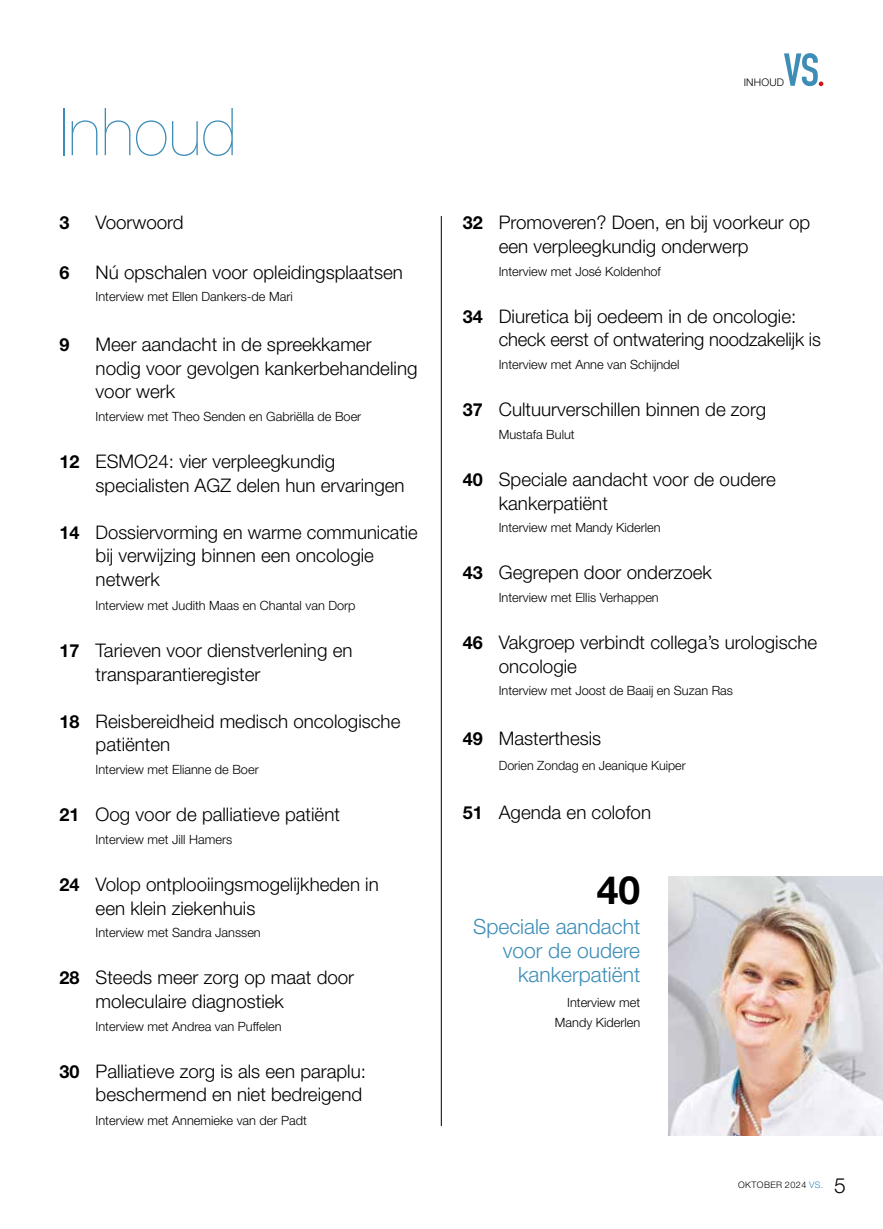
<style>
.page{position:relative;width:883px;height:1229px;background:#fff}
.page>*{position:absolute;margin:0;border:0;box-sizing:border-box;transform-origin:0 0}
.t1{font:200 66px "Helvetica Neue LT Std";color:#3d8db7}
.t2{font:700 39px "Helvetica Neue LT Std";color:#000}
.t3{font:300 21px/24px "Helvetica Neue LT Std";color:#3d8db7;text-align:right}
.t4{font:300 21px "Helvetica Neue LT Std";color:#000}
.t5{font:300 18.75px/23.7px "Helvetica Neue LT Std";color:#000}
.t6{font:700 18px "Helvetica Neue LT Std";color:#000}
.t7{font:300 12.75px/19.5px "Helvetica Neue LT Std";color:#000;text-align:right}
.t8{font:300 10.5px "Helvetica Neue LT Std";letter-spacing:.02em;color:#000}
.t9{font:300 9px "Helvetica Neue LT Std";letter-spacing:.05em;color:#000}
.s1{font-weight:700;font-size:18px}
.s2{color:#3d8db7}
</style>
<div class="page">
<svg style="left:784px;top:53px;width:39px;height:33px"></svg>
<hr style="left:441px;top:216px;width:1px;height:910px;background:#000">
<img style="left:668px;top:876px;width:214px;height:259px">
<h1 class="t1" style="left:60px;top:94px;width:179px">Inhoud</h1>
<p class="t6" style="left:60px;top:212px;width:12px">3</p>
<p class="t5" style="left:96px;top:210px;width:89px">Voorwoord</p>
<p class="t6" style="left:60px;top:261px;width:12px">6</p>
<p class="t5" style="left:96px;top:260px;width:309px">Nú opschalen voor opleidingsplaatsen</p>
<p class="t7" style="left:96px;top:287px;width:198px">Interview met Ellen Dankers-de Mari</p>
<p class="t6" style="left:60px;top:333px;width:12px">9</p>
<p class="t5" style="left:96px;top:332px;width:323px">Meer aandacht in de spreekkamer nodig voor gevolgen kankerbehandeling voor werk</p>
<p class="t7" style="left:96px;top:406px;width:267px">Interview met Theo Senden en Gabriëlla de Boer</p>
<p class="t5" style="left:96px;top:449px;width:310px;text-indent:-36px"><span class="s1">12</span> ESMO24: vier verpleegkundig specialisten AGZ delen hun ervaringen</p>
<p class="t5" style="left:96px;top:520px;width:323px;text-indent:-36px"><span class="s1">14</span> Dossiervorming en warme communicatie bij verwijzing binnen een oncologie netwerk</p>
<p class="t7" style="left:96px;top:595px;width:261px">Interview met Judith Maas en Chantal van Dorp</p>
<p class="t5" style="left:96px;top:638px;width:258px;text-indent:-36px"><span class="s1">17</span> Tarieven voor dienstverlening en transparantieregister</p>
<p class="t5" style="left:96px;top:709px;width:306px;text-indent:-36px"><span class="s1">18</span> Reisbereidheid medisch oncologische patiënten</p>
<p class="t7" style="left:96px;top:759px;width:164px">Interview met Elianne de Boer</p>
<p class="t5" style="left:60px;top:802px;width:282px"><span class="s1">21</span> Oog voor de palliatieve patiënt</p>
<p class="t7" style="left:96px;top:829px;width:138px">Interview met Jill Hamers</p>
<p class="t5" style="left:96px;top:872px;width:285px;text-indent:-36px"><span class="s1">24</span> Volop ontplooiingsmogelijkheden in een klein ziekenhuis</p>
<p class="t7" style="left:96px;top:922px;width:167px">Interview met Sandra Janssen</p>
<p class="t5" style="left:96px;top:965px;width:260px;text-indent:-36px"><span class="s1">28</span> Steeds meer zorg op maat door moleculaire diagnostiek</p>
<p class="t7" style="left:96px;top:1016px;width:187px">Interview met Andrea van Puffelen</p>
<p class="t5" style="left:60px;top:1059px;width:308px;text-align:right"><span class="s1">30</span> Palliatieve zorg is als een paraplu: beschermend en niet bedreigend</p>
<p class="t7" style="left:96px;top:1110px;width:213px">Interview met Annemieke van der Padt</p>
<p class="t8" style="left:743px;top:76px;width:42px">INHOUD</p>
<p class="t5" style="left:498px;top:210px;width:313px;text-indent:-36px"><span class="s1">32</span> Promoveren? Doen, en bij voorkeur op een verpleegkundig onderwerp</p>
<p class="t7" style="left:498px;top:261px;width:164px">Interview met José Koldenhof</p>
<p class="t5" style="left:498px;top:304px;width:323px;text-indent:-36px"><span class="s1">34</span> Diuretica bij oedeem in de oncologie: check eerst of ontwatering noodzakelijk is</p>
<p class="t7" style="left:498px;top:354px;width:182px">Interview met Anne van Schijndel</p>
<p class="t5" style="left:462px;top:397px;width:305px"><span class="s1">37</span> Cultuurverschillen binnen de zorg</p>
<p class="t7" style="left:498px;top:424px;width:77px">Mustafa Bulut</p>
<p class="t5" style="left:498px;top:467px;width:278px;text-indent:-36px"><span class="s1">40</span> Speciale aandacht voor de oudere kankerpatiënt</p>
<p class="t7" style="left:498px;top:517px;width:163px">Interview met Mandy Kiderlen</p>
<p class="t5" style="left:462px;top:560px;width:250px"><span class="s1">43</span> Gegrepen door onderzoek</p>
<p class="t7" style="left:498px;top:587px;width:161px">Interview met Ellis Verhappen</p>
<p class="t5" style="left:498px;top:630px;width:320px;text-indent:-36px"><span class="s1">46</span> Vakgroep verbindt collega’s urologische oncologie</p>
<p class="t7" style="left:498px;top:681px;width:236px">Interview met Joost de Baaij en Suzan Ras</p>
<p class="t5" style="left:462px;top:726px;width:140px"><span class="s1">49</span> Masterthesis</p>
<p class="t7" style="left:498px;top:755px;width:188px">Dorien Zondag en Jeanique Kuiper</p>
<p class="t5" style="left:462px;top:800px;width:190px"><span class="s1">51</span> Agenda en colofon</p>
<h2 class="t2" style="left:596px;top:866px;width:45px">40</h2>
<p class="t3" style="left:473px;top:914px;width:168px">Speciale aandacht voor de oudere kankerpatiënt</p>
<p class="t7" style="left:554px;top:993px;width:87px">Interview met<br>Mandy Kiderlen</p>
<p class="t9" style="left:737px;top:1179px;width:87px">OKTOBER 2024 <span class="s2">VS.</span></p>
<p class="t4" style="left:833px;top:1172px;width:13px">5</p>
</div>
